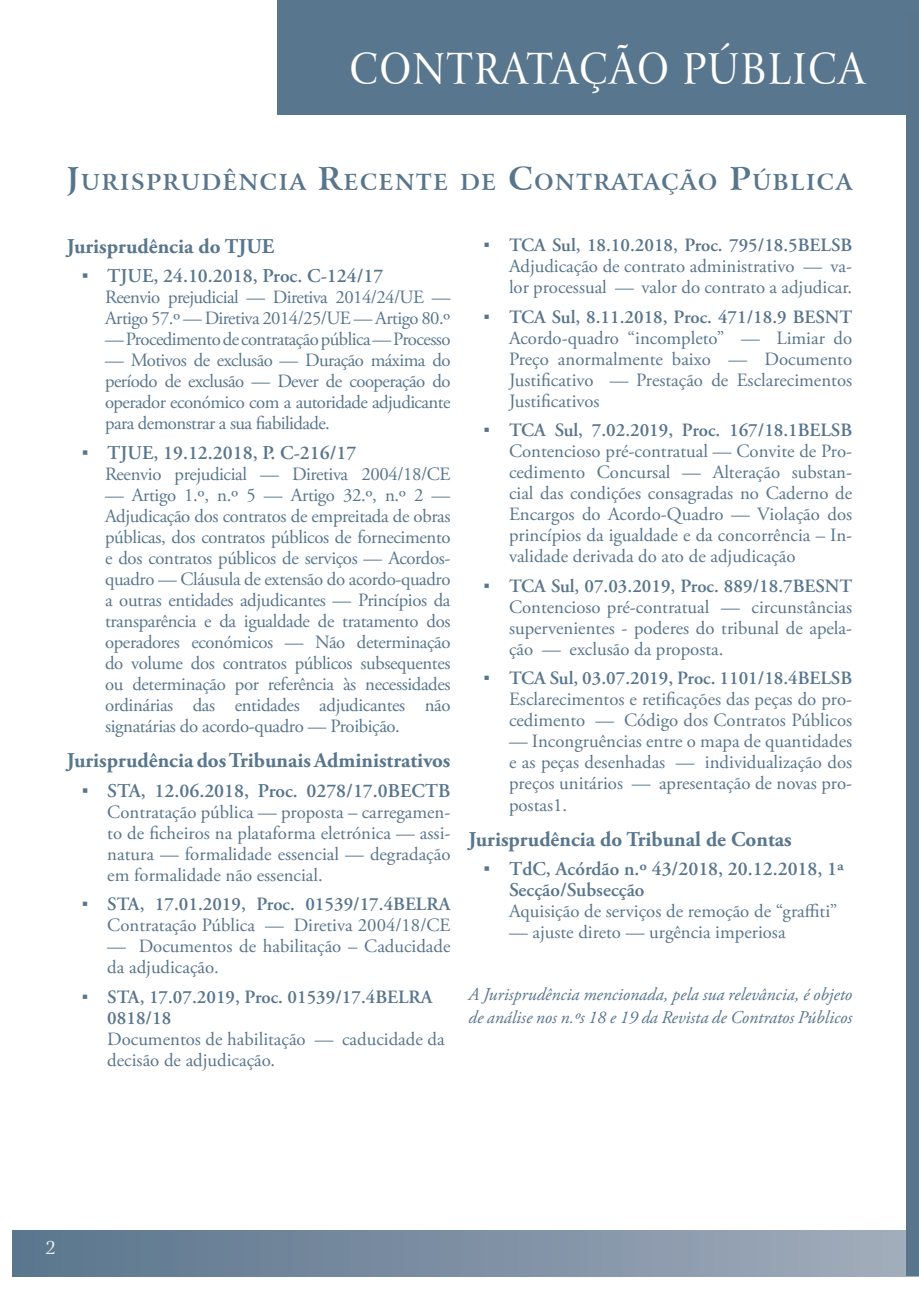
<style>
.page{position:relative;width:919px;height:1289px;background:#fff}
.page>*{position:absolute;margin:0;border:0;box-sizing:border-box;transform-origin:0 0}
.Head_1{font:42.3px "Arrus BT";letter-spacing:.04em;color:#fff;scale:.88 1}
.Head_1-2{font:700 22.05px "Arrus BT";letter-spacing:.07em;color:#58758c}
.Nornal{font:700 21px "Adobe Garamond Pro";color:#58768d}
.t1{font:600 19.5px/21px "Adobe Garamond Pro";color:#58758c}
.t2{font:18.75px/21px "Adobe Garamond Pro";color:#58758c;text-align:justify}
.Quadrados_-_Texto{font:18.75px/21px "Adobe Garamond Pro";letter-spacing:-.03em;color:#58768d;text-align:justify}
.Nornal-2{font:italic 18px/22.5px "Adobe Garamond Pro";color:#58768d}
.t3{font:18px "Arrus BT";color:#f3f7f6}
.s1{font-size:31.5px}
.s2{font-family:"Arial";font-weight:400}
.s3{font-family:"Arial"}
.s4{font-weight:600}
.s5{color:#58768d}
</style>
<div class="page">
<div style="left:13px;top:1230px;width:905px;height:46px;background:linear-gradient(to right,#5a758d,#a3acbb)"></div>
<div style="left:278px;top:0;width:640px;height:115px;background:#58768d"></div>
<div style="left:906px;top:13px;width:12px;height:1263px;background:#58758c"></div>
<p class="Head_1" style="left:350px;top:43px;width:586px">CONTRATAÇÃO PÚBLICA</p>
<p class="Head_1-2" style="left:67px;top:169px;width:786px"><span class="s1">J</span>URISPRUDÊNCIA <span class="s1">R</span>ECENTE DE <span class="s1">C</span>ONTRATAÇÃO <span class="s1">P</span>ÚBLICA</p>
<p class="Nornal" style="left:67px;top:234px;width:209px">Jurisprudência do TJUE</p>
<p class="t1" style="left:82px;top:266px;width:303px"><span class="s2">▪</span> TJUE, 24.10.2018, Proc. C-124/17</p>
<p class="Quadrados_-_Texto" style="left:105px;top:287px;width:347px">Reenvio prejudicial — Diretiva 2014/24/UE —<br>Artigo 57.º — Diretiva 2014/25/UE — Artigo 80.º</p>
<p class="Quadrados_-_Texto" style="left:105px;top:329px;width:347px">— Procedimento de contratação pública — Processo</p>
<p class="Quadrados_-_Texto" style="left:105px;top:350px;width:347px">— Motivos de exclusão — Duração máxima do período de exclusão — Dever de cooperação do operador económico com a autoridade adjudicante para demonstrar a sua fiabilidade.</p>
<p class="t1" style="left:82px;top:442px;width:276px"><span class="s2">▪</span> TJUE, 19.12.2018, P. C-216/17</p>
<p class="Quadrados_-_Texto" style="left:105px;top:464px;width:347px">Reenvio prejudicial — Diretiva 2004/18/CE</p>
<p class="Quadrados_-_Texto" style="left:105px;top:485px;width:347px">— Artigo 1.º, n.º 5 — Artigo 32.º, n.º 2 — Adjudicação dos contratos de empreitada de obras públicas, dos contratos públicos de fornecimento e dos contratos públicos de serviços — Acordos&shy;quadro — Cláusula de extensão do acordo-quadro a outras entidades adjudicantes — Princípios da transparência e da igualdade de tratamento dos operadores económicos — Não determinação do volume dos contratos públicos subsequentes ou determinação por referência às necessidades ordinárias das entidades adjudicantes não signatárias do acordo-quadro — Proibição.</p>
<p class="Nornal" style="left:67px;top:748px;width:385px">Jurisprudência dos Tribunais Administrativos</p>
<p class="t1" style="left:82px;top:780px;width:370px"><span class="s2">▪</span> STA, 12.06.2018, Proc. 0278/17.0BECTB</p>
<p class="t2" style="left:107px;top:802px;width:344px">Contratação pública — proposta – carregamen&shy;to de ficheiros na plataforma eletrónica — assi&shy;natura — formalidade essencial — degradação em formalidade não essencial.</p>
<p class="t2" style="left:82px;top:894px;width:370px;text-align:right"><span class="s3">▪</span> <span class="s4">STA, 17.01.2019, Proc. 01539/17.4BELRA<br></span>Contratação Pública <span class="s5">—</span> Diretiva 2004/18/CE</p>
<p class="t2" style="left:107px;top:936px;width:344px"><span class="s5">—</span> Documentos de habilitação – Caducidade da adjudicação.</p>
<p class="t2" style="left:107px;top:987px;width:339px;text-align:left;text-indent:-25px"><span class="s3">▪</span> <span class="s4">STA, 17.07.2019, Proc. 01539/17.4BELRA<br>0818/18<br></span>Documentos de habilitação <span class="s5">—</span> caducidade da decisão de adjudicação.</p>
<p class="t2" style="left:509px;top:235px;width:344px;text-indent:-26px"><span class="s3">▪</span> <span class="s4">TCA Sul, 18.10.2018, Proc. 795/18.5BELSB </span>Adjudicação de contrato administrativo <span class="s5">—</span> va&shy;lor processual <span class="s5">—</span> valor do contrato a adjudicar.</p>
<p class="t2" style="left:509px;top:307px;width:344px;text-indent:-26px"><span class="s3">▪</span> <span class="s4">TCA Sul, 8.11.2018, Proc. 471/18.9 BESNT </span>Acordo-quadro “incompleto” <span class="s5">—</span> Limiar do Preço anormalmente baixo <span class="s5">—</span> Documento Justificativo <span class="s5">—</span> Prestação de Esclarecimentos Justificativos</p>
<p class="t2" style="left:509px;top:420px;width:344px;text-indent:-26px"><span class="s3">▪</span> <span class="s4">TCA Sul, 7.02.2019, Proc. 167/18.1BELSB </span>Contencioso pré-contratual — Convite de Pro&shy;cedimento Concursal — Alteração substan&shy;cial das condições consagradas no Caderno de Encargos do Acordo-Quadro — Violação dos princípios da igualdade e da concorrência – In&shy;validade derivada do ato de adjudicação</p>
<p class="t2" style="left:509px;top:576px;width:344px;text-indent:-26px"><span class="s3">▪</span> <span class="s4">TCA Sul, 07.03.2019, Proc. 889/18.7BESNT </span>Contencioso pré-contratual <span class="s5">—</span> circunstâncias supervenientes - poderes do tribunal de apela&shy;ção <span class="s5">—</span> exclusão da proposta.</p>
<p class="t2" style="left:509px;top:668px;width:344px;text-indent:-26px"><span class="s3">▪</span> <span class="s4">TCA Sul, 03.07.2019, Proc. 1101/18.4BELSB </span>Esclarecimentos e retificações das peças do pro&shy;cedimento <span class="s5">—</span> Código dos Contratos Públicos</p>
<p class="t2" style="left:509px;top:731px;width:344px">— Incongruências entre o mapa de quantidades e as peças desenhadas <span class="s5">—</span> individualização dos preços unitários <span class="s5">—</span> apresentação de novas pro&shy;postas1.</p>
<p class="Nornal" style="left:468px;top:826px;width:324px">Jurisprudência do Tribunal de Contas</p>
<p class="t1" style="left:509px;top:858px;width:336px;text-indent:-26px"><span class="s2">▪</span> TdC, Acórdão n.º 43/2018, 20.12.2018, 1ª<br>Secção/Subsecção</p>
<p class="t2" style="left:509px;top:901px;width:330px">Aquisição de serviços de remoção de “graffiti”</p>
<p class="t2" style="left:509px;top:922px;width:278px">— ajuste direto — urgência imperiosa</p>
<p class="Nornal-2" style="left:468px;top:983px;width:385px">A Jurisprudência mencionada, pela sua relevância, é objeto de análise nos n.ºs 18 e 19 da Revista de Contratos Públicos</p>
<p class="t3" style="left:46px;top:1236px;width:12px">2</p>
</div>
